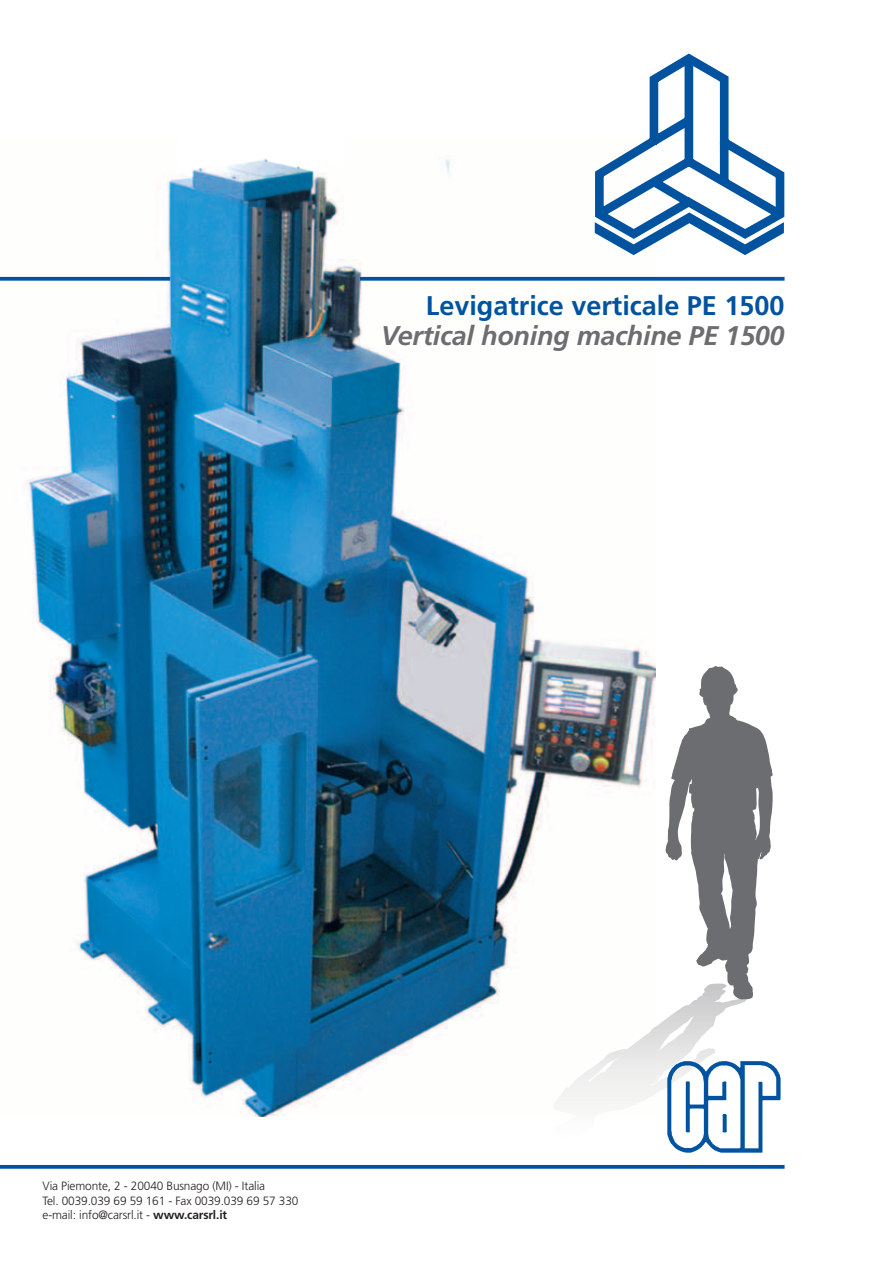
<style>
.page{position:relative;width:893px;height:1263px;background:#fff}
.page>*{position:absolute;margin:0;border:0;box-sizing:border-box;transform-origin:0 0}
.t1{font:italic 700 27px "Frutiger";letter-spacing:-.01em;color:#6c6d70}
.t2{font:700 27px "Frutiger";color:#0153a0}
.t3{font:300 12px/14.4px "Frutiger";letter-spacing:-.01em;color:#231f20}
.s1{font-weight:700}
</style>
<div class="page">
<img style="left:0;top:158px;width:656px;height:958px">
<svg style="left:505px;top:983px;width:243px;height:133px"></svg>
<svg style="left:664px;top:666px;width:109px;height:333px"></svg>
<svg style="left:0;top:1165px;width:784px;height:4px;background:#125ea6"></svg>
<svg style="left:360px;top:277px;width:424px;height:4px;background:#1561a7"></svg>
<svg style="left:0;top:277px;width:170px;height:4px"></svg>
<svg style="left:593px;top:53px;width:191px;height:202px"></svg>
<img style="left:665px;top:1057px;width:116px;height:96px">
<h1 class="t2" style="left:426px;top:290px;width:360px">Levigatrice verticale PE 1500</h1>
<h1 class="t1" style="left:381px;top:320px;width:405px">Vertical honing machine PE 1500</h1>
<p class="t3" style="left:43px;top:1179px;width:257px">Via Piemonte, 2 - 20040 Busnago (MI) - Italia<br>Tel. 0039.039 69 59 161 - Fax 0039.039 69 57 330 e-mail: info@carsrl.it - <span class="s1">www.carsrl.it</span></p>
</div>
